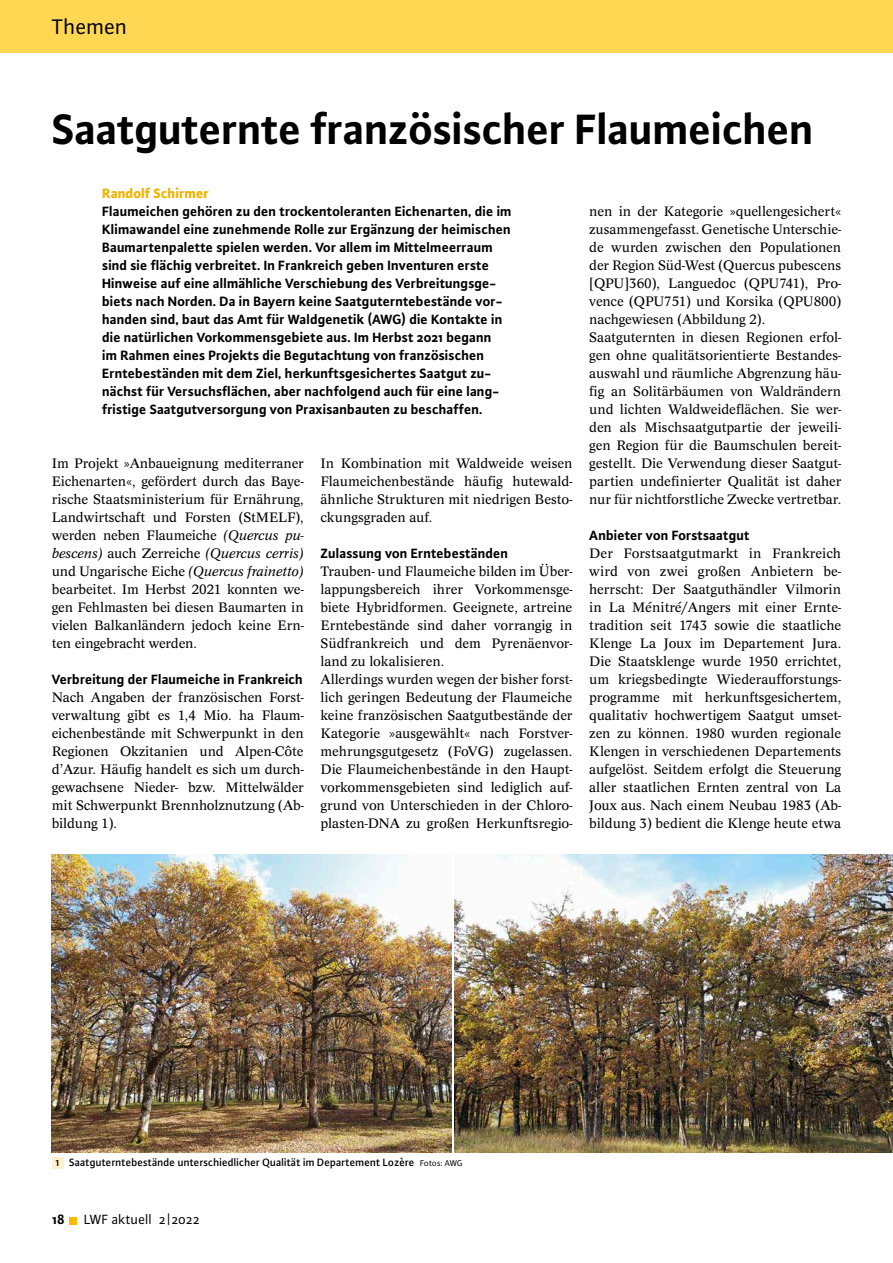
<style>
.page{position:relative;width:893px;height:1263px;background:#fff}
.page>*{position:absolute;margin:0;border:0;box-sizing:border-box;transform-origin:0 0}
.t1{font:700 45px "Plus Sans Pro";letter-spacing:-.01em;color:#000}
.t2{font:22.5px "Plus Sans Pro";letter-spacing:-.005em;color:#000}
.t3{font:14.25px/18px "Concept";letter-spacing:-.005em;color:#000;text-align:justify}
.t4{font:700 14.25px/18px "Plus Sans Pro";color:#000}
.t5{font:14.25px "Plus Sans Pro";color:#000}
.t6{font:800 14.25px "Plus Sans Pro";color:#f1b300}
.t7{font:500 11.25px "Plus Sans Pro";color:#000}
.s1{font-style:italic}
.s2{font-weight:700;font-size:9px}
.s3{font-weight:400;font-size:9px}
</style>
<div class="page">
<div style="left:0;top:0;width:893px;height:53px;background:#ffd753"></div>
<div style="left:70px;top:1217px;width:7px;height:7px;background:#fbb900"></div>
<img style="left:52px;top:854px;width:399px;height:298px">
<img style="left:455px;top:854px;width:438px;height:298px">
<div style="left:52px;top:1157px;width:11px;height:11px;background:#fff1ce"></div>
<h2 class="t2" style="left:52px;top:12px;width:77px">Themen</h2>
<h1 class="t1" style="left:52px;top:95px;width:763px">Saatguternte französischer Flaumeichen</h1>
<p class="t6" style="left:102px;top:182px;width:108px">Randolf Schirmer</p>
<p class="t4" style="left:102px;top:201px;width:411px">Flaumeichen gehören zu den trockentoleranten Eichenarten, die im Klimawandel eine zunehmende Rolle zur Ergänzung der heimischen Baumartenpalette spielen werden. Vor allem im Mittelmeerraum sind sie flächig verbreitet. In Frankreich geben Inventuren erste Hinweise auf eine allmähliche Verschiebung des Verbreitungsge&shy;biets nach Norden. Da in Bayern keine Saatguterntebestände vor&shy;handen sind, baut das Amt für Waldgenetik (AWG) die Kontakte in die natürlichen Vorkommensgebiete aus. Im Herbst 2021 begann<br>im Rahmen eines Projekts die Begutachtung von französischen Erntebeständen mit dem Ziel, herkunftsgesichertes Saatgut zu&shy;nächst für Versuchsflächen, aber nachfolgend auch für eine lang&shy;fristige Saatgutversorgung von Praxisanbauten zu beschaffen.</p>
<p class="t3" style="left:589px;top:202px;width:253px;text-align:left">nen in der Kategorie »quellengesichert« zusammengefasst. Genetische Unterschie&shy;de wurden zwischen den Populationen der Region Süd-West (Quercus pubescens [QPU]360), Languedoc (QPU741), Pro&shy;vence (QPU751) und Korsika (QPU800) nachgewiesen (Abbildung 2).<br>Saatguternten in diesen Regionen erfol&shy;gen ohne qualitätsorientierte Bestandes&shy;auswahl und räumliche Abgrenzung häu&shy;fig an Solitärbäumen von Waldrändern und lichten Waldweideflächen. Sie wer&shy;den als Mischsaatgutpartie der jeweili&shy;gen Region für die Baumschulen bereit&shy;gestellt. Die Verwendung dieser Saatgut&shy;partien undefinierter Qualität ist daher nur für nichtforstliche Zwecke vertretbar.</p>
<p class="t4" style="left:589px;top:525px;width:162px">Anbieter von Forstsaatgut</p>
<p class="t3" style="left:589px;top:544px;width:253px">Der Forstsaatgutmarkt in Frankreich wird von zwei großen Anbietern be&shy;herrscht: Der Saatguthändler Vilmorin in La Ménitré/Angers mit einer Ernte&shy;tradition seit 1743 sowie die staatliche Klenge La Joux im Departement Jura.<br>Die Staatsklenge wurde 1950 errichtet, um kriegsbedingte Wiederaufforstungs&shy;programme mit herkunftsgesichertem, qualitativ hochwertigem Saatgut umset&shy;zen zu können. 1980 wurden regionale Klengen in verschiedenen Departements aufgelöst. Seitdem erfolgt die Steuerung aller staatlichen Ernten zentral von La Joux aus. Nach einem Neubau 1983 (Ab&shy;bildung 3) bedient die Klenge heute etwa</p>
<p class="t3" style="left:320px;top:454px;width:253px">In Kombination mit Waldweide weisen Flaumeichenbestände häufig hutewald&shy;ähnliche Strukturen mit niedrigen Besto&shy;ckungsgraden auf.</p>
<p class="t4" style="left:320px;top:543px;width:189px">Zulassung von Erntebeständen</p>
<p class="t3" style="left:320px;top:562px;width:253px;text-align:left">Trauben- und Flaumeiche bilden im Über&shy;lappungsbereich ihrer Vorkommensge&shy;biete Hybridformen. Geeignete, artreine Erntebestände sind daher vorrangig in Südfrankreich und dem Pyrenäenvor&shy;land zu lokalisieren.<br>Allerdings wurden wegen der bisher forst&shy;lich geringen Bedeutung der Flaumeiche keine französischen Saatgutbestände der Kategorie »ausgewählt« nach Forstver&shy;mehrungsgutgesetz (FoVG) zugelassen.<br>Die Flaumeichenbestände in den Haupt&shy;vorkommensgebieten sind lediglich auf&shy;grund von Unterschieden in der Chloro&shy;plasten-DNA zu großen Herkunftsregio-</p>
<p class="t3" style="left:52px;top:454px;width:254px">Im Projekt »Anbaueignung mediterraner Eichenarten«, gefördert durch das Baye&shy;rische Staatsministerium für Ernährung, Landwirtschaft und Forsten (StMELF), werden neben Flaumeiche <span class="s1">(Quercus pu&shy;bescens)</span> auch Zerreiche <span class="s1">(Quercus cerris) </span>und Ungarische Eiche <span class="s1">(Quercus frainetto) </span>bearbeitet. Im Herbst 2021 konnten we&shy;gen Fehlmasten bei diesen Baumarten in vielen Balkanländern jedoch keine Ern&shy;ten eingebracht werden.</p>
<p class="t4" style="left:52px;top:669px;width:253px">Verbreitung der Flaumeiche in Frankreich</p>
<p class="t3" style="left:52px;top:688px;width:253px">Nach Angaben der französischen Forst&shy;verwaltung gibt es 1,4 Mio. ha Flaum&shy;eichenbestände mit Schwerpunkt in den Regionen Okzitanien und Alpen-Côte d’Azur. Häufig handelt es sich um durch&shy;gewachsene Nieder- bzw. Mittelwälder mit Schwerpunkt Brennholznutzung (Ab&shy;bildung 1).</p>
<p class="t7" style="left:56px;top:1155px;width:409px"><span class="s2">1</span> Saatguterntebestände unterschiedlicher Qualität im Departement Lozère <span class="s3">Fotos: AWG</span></p>
<p class="t4" style="left:52px;top:1209px;width:14px">18</p>
<p class="t5" style="left:84px;top:1210px;width:117px">LWF aktuell 2 |2022</p>
</div>
